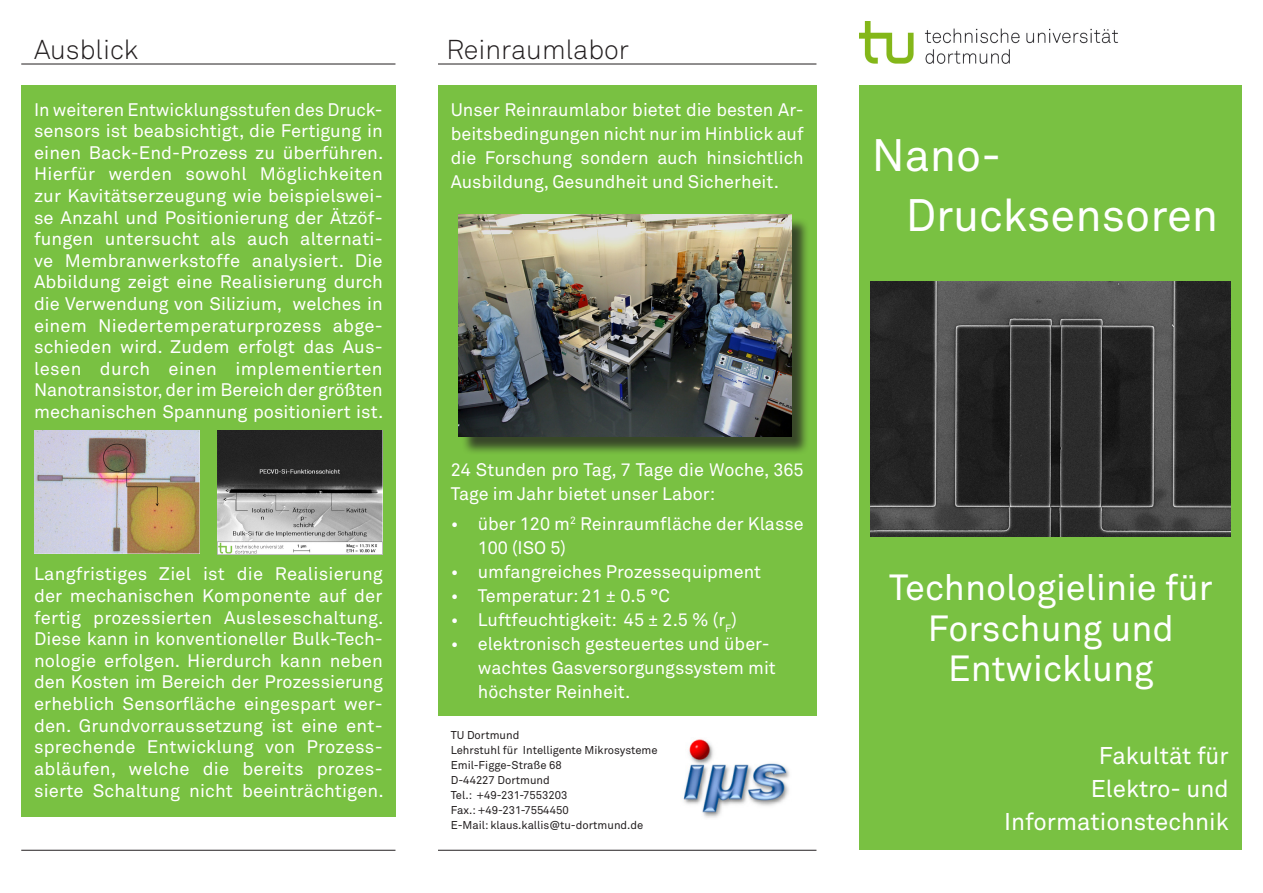
<style>
.page{position:relative;width:1263px;height:893px;background:#fff}
.page>*{position:absolute;margin:0;border:0;box-sizing:border-box;transform-origin:0 0}
.t1{font:45px "Akkurat Office";color:#fff}
.t2{font:36px "Akkurat Office";color:#fff}
.Rubrik{font:27px "Akkurat Light Office";color:#231f20}
.Rubrik-2{font:24px "Akkurat Office";color:#fff}
.Rubrik-3{font:18px/21.6px "Akkurat Office";color:#fff;text-align:justify}
.TU_Adresse_Seite_6{font:11.25px "Akkurat Office";color:#231f20}
</style>
<div class="page">
<div style="left:21px;top:85px;width:374px;height:731px;background:#79c142"></div>
<div style="left:438px;top:85px;width:378px;height:630px;background:#79c142"></div>
<div style="left:859px;top:85px;width:383px;height:765px;background:#79c142"></div>
<img style="left:859px;top:22px;width:259px;height:42px">
<img style="left:217px;top:430px;width:166px;height:124px">
<img style="left:34px;top:431px;width:165px;height:123px">
<div style="left:461px;top:217px;width:349px;height:238px;background:#231f20;opacity:.75"></div>
<img style="left:459px;top:215px;width:332px;height:221px">
<img style="left:870px;top:282px;width:360px;height:254px">
<hr style="left:21px;top:64px;width:374px;height:1px;background:#231f20">
<hr style="left:21px;top:850px;width:374px;height:1px;background:#231f20">
<hr style="left:438px;top:64px;width:378px;height:1px;background:#231f20">
<hr style="left:438px;top:850px;width:378px;height:1px;background:#231f20">
<img style="left:683px;top:739px;width:107px;height:79px">
<p class="Rubrik" style="left:34px;top:33px;width:106px">Ausblick</p>
<p class="Rubrik" style="left:446px;top:33px;width:184px">Reinraumlabor</p>
<p class="Rubrik-3" style="left:34px;top:99px;width:351px">In weiteren Entwicklungsstufen des Druck&shy;sensors ist beabsichtigt, die Fertigung in einen Back-End-Prozess zu überführen.<br>Hierfür werden sowohl Möglichkeiten zur Kavitätserzeugung wie beispielswei&shy;se Anzahl und Positionierung der Ätzöf&shy;fungen untersucht als auch alternati&shy;ve Membranwerkstoffe analysiert. Die Abbildung zeigt eine Realisierung durch die Verwendung von Silizium, welches in einem Niedertemperaturprozess abge&shy;schieden wird. Zudem erfolgt das Aus&shy;lesen durch einen implementierten Nanotransistor, der im Bereich der größten mechanischen Spannung positioniert ist.</p>
<p class="Rubrik-3" style="left:34px;top:564px;width:351px">Langfristiges Ziel ist die Realisierung der mechanischen Komponente auf der fertig prozessierten Ausleseschaltung.<br>Diese kann in konventioneller Bulk-Tech&shy;nologie erfolgen. Hierdurch kann neben den Kosten im Bereich der Prozessierung erheblich Sensorfläche eingespart wer&shy;den. Grundvorraussetzung ist eine ent&shy;sprechende Entwicklung von Prozess&shy;abläufen, welche die bereits prozes&shy;sierte Schaltung nicht beeinträchtigen.</p>
<p class="Rubrik-3" style="left:451px;top:98px;width:354px;line-height:24px">Unser Reinraumlabor bietet die besten Ar&shy;beitsbedingungen nicht nur im Hinblick auf die Forschung sondern auch hinsichtlich Ausbildung, Gesundheit und Sicherheit.</p>
<p class="Rubrik-3" style="left:451px;top:458px;width:354px;line-height:24px">24 Stunden pro Tag, 7 Tage die Woche, 365<br>Tage im Jahr bietet unser Labor:</p>
<p class="Rubrik-3" style="left:478px;top:512px;width:327px;line-height:24px;text-indent:-27px">• über 120 m<sup>2</sup> Reinraumfläche der Klasse<br>100 (ISO 5)</p>
<p class="Rubrik-3" style="left:451px;top:561px;width:312px">• umfangreiches Prozessequipment</p>
<p class="Rubrik-3" style="left:451px;top:585px;width:220px">• Temperatur: 21 ± 0.5 °C</p>
<p class="Rubrik-3" style="left:451px;top:609px;width:288px">• Luftfeuchtigkeit: 45 ± 2.5 % (r<sub>F</sub>)</p>
<p class="Rubrik-3" style="left:478px;top:632px;width:300px;line-height:24px;text-align:left;text-indent:-27px">• elektronisch gesteuertes und über&shy;wachtes Gasversorgungssystem mit höchster Reinheit.</p>
<p class="TU_Adresse_Seite_6" style="left:451px;top:729px;width:70px">TU Dortmund</p>
<p class="TU_Adresse_Seite_6" style="left:451px;top:744px;width:208px">Lehrstuhl für Intelligente Mikrosysteme</p>
<p class="TU_Adresse_Seite_6" style="left:451px;top:759px;width:112px">Emil-Figge-Straße 68</p>
<p class="TU_Adresse_Seite_6" style="left:451px;top:774px;width:101px">D-44227 Dortmund</p>
<p class="TU_Adresse_Seite_6" style="left:451px;top:789px;width:118px">Tel.: +49-231-7553203</p>
<p class="TU_Adresse_Seite_6" style="left:451px;top:804px;width:119px">Fax.: +49-231-7554450</p>
<p class="TU_Adresse_Seite_6" style="left:451px;top:819px;width:194px">E-Mail: klaus.kallis@tu-dortmund.de</p>
<p class="t1" style="left:872px;top:129px;width:131px">Nano-</p>
<p class="t1" style="left:906px;top:189px;width:314px">Drucksensoren</p>
<p class="t2" style="left:889px;top:567px;width:325px">Technologielinie für</p>
<p class="t2" style="left:928px;top:607px;width:248px">Forschung und</p>
<p class="t2" style="left:948px;top:648px;width:207px">Entwicklung</p>
<p class="Rubrik-2" style="left:1099px;top:741px;width:132px">Fakultät für</p>
<p class="Rubrik-2" style="left:1091px;top:774px;width:139px">Elektro- und</p>
<p class="Rubrik-2" style="left:1004px;top:807px;width:226px">Informationstechnik</p>
</div>
